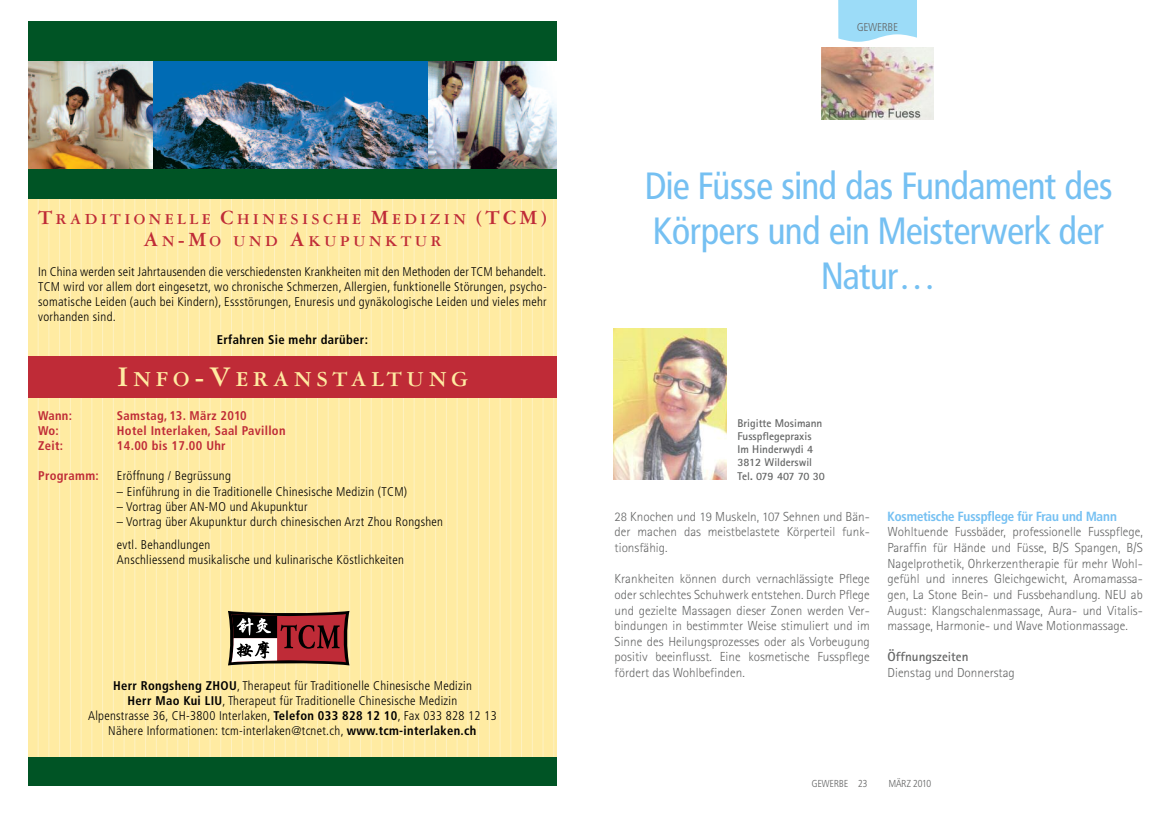
<style>
.page{position:relative;width:1170px;height:815px;background:#fff}
.page>*{position:absolute;margin:0;border:0;box-sizing:border-box;transform-origin:0 0}
.t1{font:37.5px/45px "Frutiger Condensed BQ";color:#75c0f2;text-align:center}
.t2{font:700 22.75px "Garamond Three";letter-spacing:.205em;color:#ffeba2}
.t3{font:700 16.12px/21.5px "Garamond Three";letter-spacing:.205em;color:#bf2b37;text-align:center}
.t4{font:300 13.12px/15.6px "Rotis Sans Serif";color:#646565;text-align:justify}
.t5{font:700 13.12px "Frutiger Condensed BQ";color:#75c0f2}
.t6{font:700 13.12px "Rotis Sans Serif";color:#646565}
.t7{font:300 condensed 12.62px/15.1px "Frutiger";letter-spacing:.025em;color:#000;text-align:justify}
.t8{font:700 condensed 12.62px "Frutiger";letter-spacing:.025em;color:#bf2b37}
.t9{font:700 condensed 12.62px "Frutiger";letter-spacing:.025em;color:#000}
.t10{font:700 11.25px/13.1px "Rotis Sans Serif";color:#646565}
.t11{font:300 11.25px "Frutiger Condensed BQ";letter-spacing:.03em;color:#646565}
.t12{font:300 10px "Frutiger Condensed BQ";letter-spacing:.02em;color:#646565}
.t13{font:300 10px "Frutiger Condensed BQ";color:#646565}
.s1{font-size:21.5px}
.s2{font-size:30.25px}
.s3{font-weight:700}
</style>
<div class="page">
<div style="left:28px;top:21px;width:528px;height:765px;background:#ffeba2"></div>
<hr style="left:38px;top:21px;width:1px;height:765px;background:#fef2c2">
<hr style="left:48px;top:21px;width:1px;height:765px;background:#fef2c2">
<hr style="left:59px;top:21px;width:1px;height:765px;background:#fef2c2">
<hr style="left:70px;top:21px;width:1px;height:765px;background:#fef2c2">
<hr style="left:81px;top:21px;width:1px;height:765px;background:#fef2c2">
<hr style="left:91px;top:21px;width:1px;height:765px;background:#fef2c2">
<hr style="left:102px;top:21px;width:1px;height:765px;background:#fef2c2">
<hr style="left:113px;top:21px;width:1px;height:765px;background:#fef2c2">
<hr style="left:124px;top:21px;width:1px;height:765px;background:#fef2c2">
<hr style="left:134px;top:21px;width:1px;height:765px;background:#fef2c2">
<hr style="left:145px;top:21px;width:1px;height:765px;background:#fef2c2">
<hr style="left:156px;top:21px;width:1px;height:765px;background:#fef2c2">
<hr style="left:167px;top:21px;width:1px;height:765px;background:#fef2c2">
<hr style="left:177px;top:21px;width:1px;height:765px;background:#fef2c2">
<hr style="left:188px;top:21px;width:1px;height:765px;background:#fef2c2">
<hr style="left:199px;top:21px;width:1px;height:765px;background:#fef2c2">
<hr style="left:209px;top:21px;width:1px;height:765px;background:#fef2c2">
<hr style="left:220px;top:21px;width:1px;height:765px;background:#fef2c2">
<hr style="left:231px;top:21px;width:1px;height:765px;background:#fef2c2">
<hr style="left:242px;top:21px;width:1px;height:765px;background:#fef2c2">
<hr style="left:252px;top:21px;width:1px;height:765px;background:#fef2c2">
<hr style="left:263px;top:21px;width:1px;height:765px;background:#fef2c2">
<hr style="left:274px;top:21px;width:1px;height:765px;background:#fef2c2">
<hr style="left:285px;top:21px;width:1px;height:765px;background:#fef2c2">
<hr style="left:295px;top:21px;width:1px;height:765px;background:#fef2c2">
<hr style="left:306px;top:21px;width:1px;height:765px;background:#fef2c2">
<hr style="left:317px;top:21px;width:1px;height:765px;background:#fef2c2">
<hr style="left:328px;top:21px;width:1px;height:765px;background:#fef2c2">
<hr style="left:338px;top:21px;width:1px;height:765px;background:#fef2c2">
<hr style="left:349px;top:21px;width:1px;height:765px;background:#fef2c2">
<hr style="left:360px;top:21px;width:1px;height:765px;background:#fef2c2">
<hr style="left:371px;top:21px;width:1px;height:765px;background:#fef2c2">
<hr style="left:381px;top:21px;width:1px;height:765px;background:#fef2c2">
<hr style="left:392px;top:21px;width:1px;height:765px;background:#fef2c2">
<hr style="left:403px;top:21px;width:1px;height:765px;background:#fef2c2">
<hr style="left:413px;top:21px;width:1px;height:765px;background:#fef2c2">
<hr style="left:424px;top:21px;width:1px;height:765px;background:#fef2c2">
<hr style="left:435px;top:21px;width:1px;height:765px;background:#fef2c2">
<hr style="left:446px;top:21px;width:1px;height:765px;background:#fef2c2">
<hr style="left:456px;top:21px;width:1px;height:765px;background:#fef2c2">
<hr style="left:467px;top:21px;width:1px;height:765px;background:#fef2c2">
<hr style="left:478px;top:21px;width:1px;height:765px;background:#fef2c2">
<hr style="left:489px;top:21px;width:1px;height:765px;background:#fef2c2">
<hr style="left:499px;top:21px;width:1px;height:765px;background:#fef2c2">
<hr style="left:510px;top:21px;width:1px;height:765px;background:#fef2c2">
<hr style="left:521px;top:21px;width:1px;height:765px;background:#fef2c2">
<hr style="left:532px;top:21px;width:1px;height:765px;background:#fef2c2">
<hr style="left:542px;top:21px;width:1px;height:765px;background:#fef2c2">
<hr style="left:553px;top:21px;width:1px;height:765px;background:#fef2c2">
<div style="left:28px;top:21px;width:528px;height:178px;background:#005425"></div>
<div style="left:28px;top:357px;width:528px;height:41px;background:#bf2b37"></div>
<img style="left:28px;top:62px;width:528px;height:107px">
<div style="left:28px;top:758px;width:528px;height:28px;background:#005425"></div>
<svg style="left:228px;top:611px;width:121px;height:54px"></svg>
<svg style="left:231px;top:614px;width:115px;height:48px;background:#874147"></svg>
<svg style="left:838px;top:0;width:78px;height:42px;background:#a5dff8"></svg>
<img style="left:613px;top:329px;width:113px;height:151px">
<img style="left:821px;top:47px;width:112px;height:73px">
<p class="t3" style="left:38px;top:210px;width:510px"><span class="s1">T</span>RADITIONELLE <span class="s1">C</span>HINESISCHE <span class="s1">M</span>EDIZIN <span class="s1">(TCM)<br>A</span>N<span class="s1">-M</span>O UND <span class="s1">A</span>KUPUNKTUR</p>
<p class="t7" style="left:38px;top:265px;width:510px">In China werden seit Jahrtausenden die verschiedensten Krankheiten mit den Methoden der TCM behandelt.<br>TCM wird vor allem dort eingesetzt, wo chronische Schmerzen, Allergien, funktionelle Störungen, psycho&shy;somatische Leiden (auch bei Kindern), Essstörungen, Enuresis und gynäkologische Leiden und vieles mehr vorhanden sind.</p>
<p class="t9" style="left:217px;top:335px;width:153px">Erfahren Sie mehr darüber:</p>
<h2 class="t2" style="left:117px;top:371px;width:352px"><span class="s2">I</span>NFO<span class="s2">-V</span>ERANSTALTUNG</h2>
<p class="t8" style="left:38px;top:410px;width:35px">Wann:</p>
<p class="t8" style="left:117px;top:410px;width:131px">Samstag, 13. März 2010</p>
<p class="t8" style="left:38px;top:426px;width:22px">Wo:</p>
<p class="t8" style="left:117px;top:426px;width:170px">Hotel Interlaken, Saal Pavillon</p>
<p class="t8" style="left:38px;top:441px;width:26px">Zeit:</p>
<p class="t8" style="left:117px;top:441px;width:110px">14.00 bis 17.00 Uhr</p>
<p class="t8" style="left:38px;top:471px;width:62px">Programm:</p>
<p class="t7" style="left:117px;top:469px;width:115px">Eröffnung / Begrüssung</p>
<p class="t7" style="left:117px;top:485px;width:292px">– Einführung in die Traditionelle Chinesische Medizin (TCM)</p>
<p class="t7" style="left:117px;top:500px;width:192px">– Vortrag über AN-MO und Akupunktur</p>
<p class="t7" style="left:117px;top:511px;width:328px;line-height:22.8px">– Vortrag über Akupunktur durch chinesischen Arzt Zhou Rongshen evtl. Behandlungen</p>
<p class="t7" style="left:117px;top:553px;width:288px">Anschliessend musikalische und kulinarische Köstlichkeiten</p>
<p class="t7" style="left:88px;top:679px;width:410px;text-align:center"><span class="s3">Herr Rongsheng ZHOU</span>, Therapeut für Traditionelle Chinesische Medizin<br><span class="s3">Herr Mao Kui LIU</span>, Therapeut für Traditionelle Chinesische Medizin<br>Alpenstrasse 36, CH-3800 Interlaken, <span class="s3">Telefon 033 828 12 10</span>, Fax 033 828 12 13<br>Nähere Informationen: tcm-interlaken@tcnet.ch, <span class="s3">www.tcm-interlaken.ch</span></p>
<p class="t11" style="left:857px;top:21px;width:42px">GEWERBE</p>
<h1 class="t1" style="left:645px;top:164px;width:469px">Die Füsse sind das Fundament des<br>Körpers und ein Meisterwerk der<br>Natur…</h1>
<p class="t10" style="left:737px;top:418px;width:89px">Brigitte Mosimann<br>Fusspflegepraxis<br>Im Hinderwydi 4<br>3812 Wilderswil<br>Tel. 079 407 70 30</p>
<p class="t4" style="left:614px;top:510px;width:257px">28 Knochen und 19 Muskeln, 107 Sehnen und Bän&shy;der machen das meistbelastete Körperteil funk&shy;tionsfähig.</p>
<p class="t4" style="left:614px;top:572px;width:257px">Krankheiten können durch vernachlässigte Pflege oder schlechtes Schuhwerk entstehen. Durch Pflege und gezielte Massagen dieser Zonen werden Ver&shy;bindungen in bestimmter Weise stimuliert und im Sinne des Heilungsprozesses oder als Vorbeugung positiv beeinflusst. Eine kosmetische Fusspflege fördert das Wohlbefinden.</p>
<p class="t5" style="left:887px;top:509px;width:231px">Kosmetische Fusspflege für Frau und Mann</p>
<p class="t4" style="left:887px;top:525px;width:257px">Wohltuende Fussbäder, professionelle Fusspflege, Paraffin für Hände und Füsse, B/S Spangen, B/S Nagelprothetik, Ohrkerzentherapie für mehr Wohl&shy;gefühl und inneres Gleichgewicht, Aromamassa&shy;gen, La Stone Bein- und Fussbehandlung. NEU ab August: Klangschalenmassage, Aura- und Vitalis&shy;massage, Harmonie- und Wave Motionmassage.</p>
<p class="t6" style="left:887px;top:652px;width:82px">Öffnungszeiten</p>
<p class="t4" style="left:887px;top:666px;width:129px">Dienstag und Donnerstag</p>
<p class="t12" style="left:811px;top:778px;width:57px">GEWERBE 23</p>
<p class="t13" style="left:888px;top:778px;width:44px">MÄRZ 2010</p>
</div>
